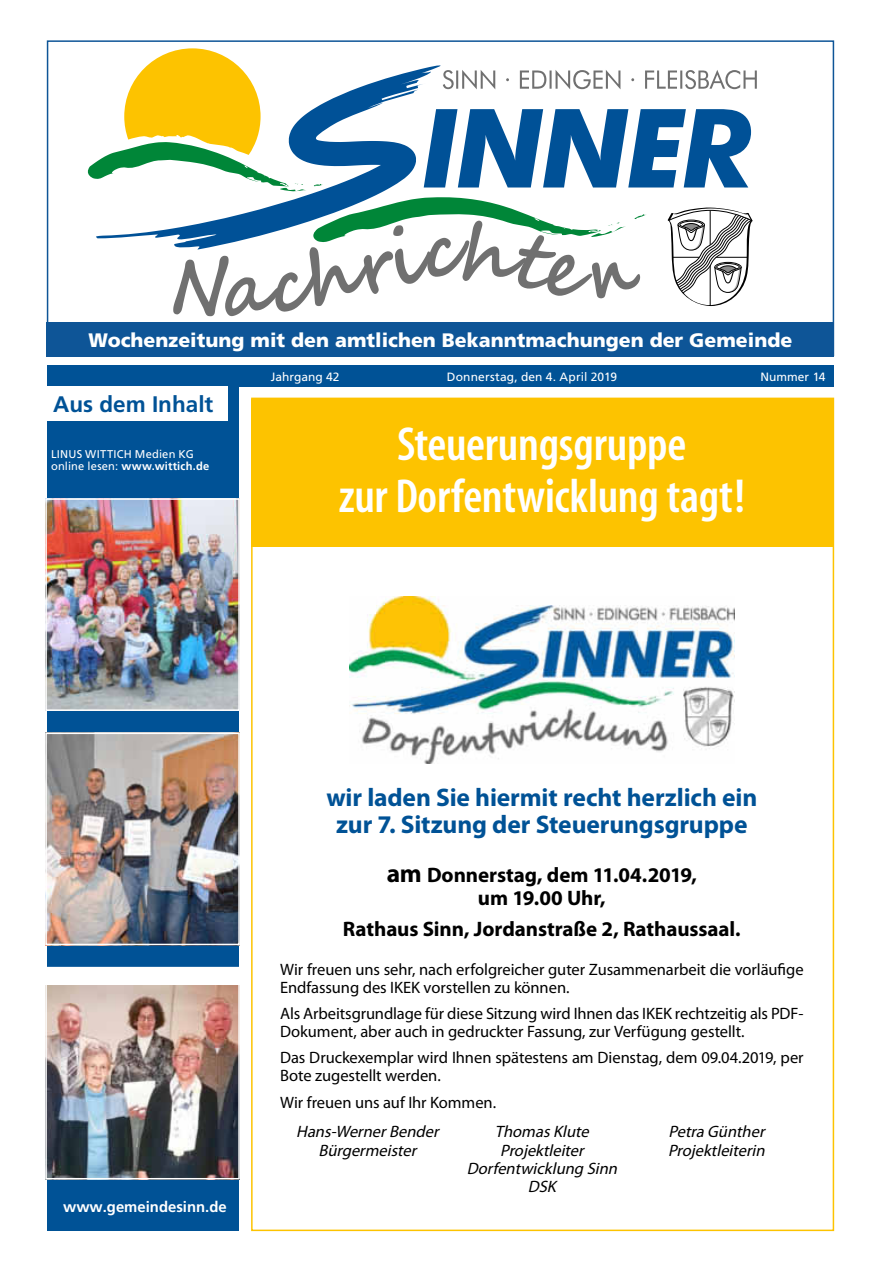
<style>
.page{position:relative;width:881px;height:1263px;background:#fff}
.page>*{position:absolute;margin:0;border:0;box-sizing:border-box;transform-origin:0 0}
.t1{font:600 condensed 48px/51.9px "Myriad";letter-spacing:-.005em;color:#fff;text-align:center}
.t2{font:700 25.5px/27.6px "Myriad Pro";letter-spacing:-.005em;color:#005296;text-align:center}
.t3{font:700 22.5px "Frutiger LT";color:#005296}
.t4{font:700 21px/22.6px "Myriad Pro";letter-spacing:-.005em;color:#000;text-align:center}
.t5{font:900 19.5px "Frutiger LT";color:#fff}
.t6{font:16.5px/17.9px "Myriad Pro";letter-spacing:-.005em;color:#000}
.t7{font:italic 16.5px/17.9px "Myriad Pro";color:#000;text-align:center}
.t8{font:700 15px "Frutiger LT";color:#fff}
.t9{font:12px "Frutiger LT";color:#fff}
.t10{font:11.25px/12.1px "Frutiger LT";letter-spacing:.02em;color:#fff}
.s1{font-weight:700}
.s2{font-size:25.5px}
</style>
<div class="page">
<div style="left:47px;top:366px;width:191px;height:865px;background:#005296"></div>
<div style="left:47px;top:387px;width:180px;height:34px;background:#fff"></div>
<div style="left:47px;top:322px;width:786px;height:34px;background:#0e5597"></div>
<svg style="left:87px;top:48px;width:669px;height:268px"></svg>
<div style="left:47px;top:40px;width:786px;height:316px;border:2px solid #0e5597"></div>
<div style="left:236px;top:366px;width:597px;height:21px;background:#005296"></div>
<img style="left:48px;top:501px;width:189px;height:207px">
<div style="left:45px;top:498px;width:195px;height:213px;border:2px solid #fff"></div>
<img style="left:48px;top:735px;width:189px;height:207px">
<div style="left:45px;top:732px;width:195px;height:213px;border:2px solid #fff"></div>
<div style="left:46px;top:967px;width:193px;height:212px;background:#fff"></div>
<img style="left:48px;top:985px;width:189px;height:191px">
<div style="left:45px;top:967px;width:195px;height:212px;border:2px solid #fff"></div>
<div style="left:251px;top:399px;width:581px;height:147px;background:#fdc300"></div>
<img style="left:349px;top:597px;width:385px;height:167px">
<p class="t5" style="left:89px;top:328px;width:705px">Wochenzeitung mit den amtlichen Bekanntmachungen der Gemeinde</p>
<p class="t9" style="left:270px;top:370px;width:70px">Jahrgang 42</p>
<p class="t9" style="left:446px;top:370px;width:172px">Donnerstag, den 4. April 2019</p>
<p class="t9" style="left:760px;top:370px;width:66px">Nummer 14</p>
<h3 class="t3" style="left:53px;top:391px;width:162px">Aus dem Inhalt</h3>
<p class="t10" style="left:51px;top:448px;width:160px">LINUS WITTICH Medien KG online lesen: <span class="s1">www.wittich.de</span></p>
<h1 class="t1" style="left:338px;top:420px;width:407px">Steuerungsgruppe<br>zur Dorfentwicklung tagt!</h1>
<p class="t8" style="left:63px;top:1198px;width:165px">www.gemeindesinn.de</p>
<h2 class="t2" style="left:326px;top:783px;width:432px">wir laden Sie hiermit recht herzlich ein zur 7. Sitzung der Steuerungsgruppe</h2>
<p class="t4" style="left:386px;top:863px;width:312px"><span class="s2">am</span> Donnerstag, dem 11.04.2019, um 19.00 Uhr,</p>
<p class="t4" style="left:343px;top:917px;width:399px">Rathaus Sinn, Jordanstraße 2, Rathaussaal.</p>
<p class="t6" style="left:280px;top:960px;width:525px">Wir freuen uns sehr, nach erfolgreicher guter Zusammenarbeit die vorläufige<br>Endfassung des IKEK vorstellen zu können.</p>
<p class="t6" style="left:280px;top:1004px;width:524px">Als Arbeitsgrundlage für diese Sitzung wird Ihnen das IKEK rechtzeitig als PDF-<br>Dokument, aber auch in gedruckter Fassung, zur Verfügung gestellt.</p>
<p class="t6" style="left:280px;top:1049px;width:525px">Das Druckexemplar wird Ihnen spätestens am Dienstag, dem 09.04.2019, per<br>Bote zugestellt werden.</p>
<p class="t6" style="left:280px;top:1093px;width:217px">Wir freuen uns auf Ihr Kommen.</p>
<p class="t7" style="left:296px;top:1123px;width:148px">Hans-Werner Bender</p>
<p class="t7" style="left:494px;top:1123px;width:99px">Thomas Klute</p>
<p class="t7" style="left:668px;top:1123px;width:102px">Petra Günther</p>
<p class="t7" style="left:318px;top:1141px;width:103px">Bürgermeister</p>
<p class="t7" style="left:500px;top:1141px;width:89px">Projektleiter</p>
<p class="t7" style="left:668px;top:1141px;width:102px">Projektleiterin</p>
<p class="t7" style="left:466px;top:1159px;width:156px">Dorfentwicklung Sinn<br>DSK</p>
</div>
